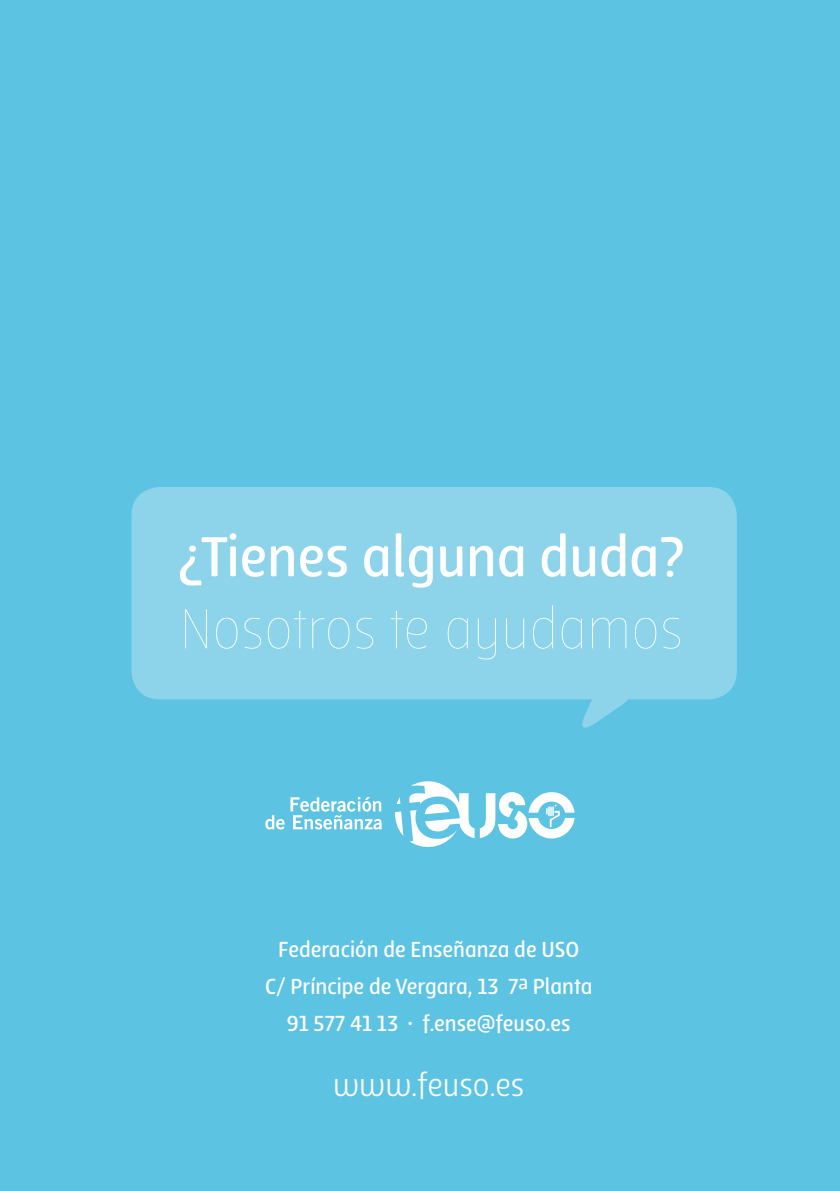
<style>
.page{position:relative;width:840px;height:1191px;background:#fff}
.page>*{position:absolute;margin:0;border:0;box-sizing:border-box;transform-origin:0 0}
.t1{font:600 60px "Lolita";color:#fff}
.t2{font:100 60px "Lolita";color:#fff}
.t3{font:34px "Lolita";color:#fff}
.t4{font:600 23.2px/37.2px "Lolita";color:#fff;text-align:center}
</style>
<div class="page">
<div style="left:0;top:0;width:839px;height:1191px;background:#5dc3e3"></div>
<svg style="left:395px;top:781px;width:179px;height:66px"></svg>
<svg style="left:265px;top:815px;width:19px;height:14px"></svg>
<svg style="left:290px;top:797px;width:91px;height:32px"></svg>
<svg style="left:131px;top:487px;width:605px;height:241px;background:#87d1ea"></svg>
<h1 class="t1" style="left:177px;top:523px;width:509px">¿Tienes alguna duda?</h1>
<h1 class="t2" style="left:179px;top:595px;width:504px">Nosotros te ayudamos</h1>
<p class="t4" style="left:265px;top:930px;width:328px">Federación de Enseñanza de USO<br>C/ Príncipe de Vergara, 13 7ª Planta<br>91 577 41 13 · f.ense@feuso.es</p>
<h2 class="t3" style="left:333px;top:1066px;width:193px">www.feuso.es</h2>
</div>
